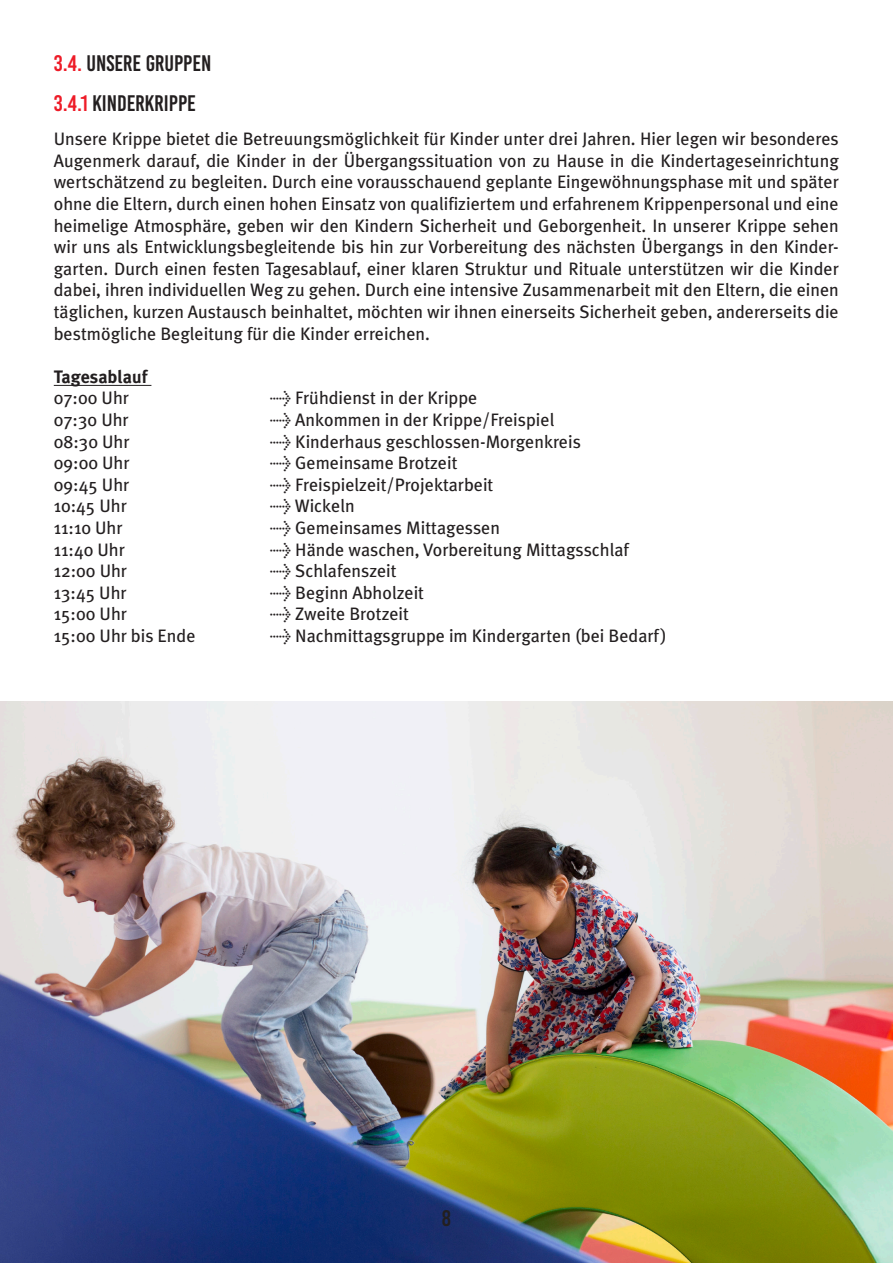
<style>
.page{position:relative;width:893px;height:1263px;background:#fff}
.page>*{position:absolute;margin:0;border:0;box-sizing:border-box;transform-origin:0 0}
.t1{font:22.5px/39.8px "Bebas Kai";color:#231f20}
.t2{font:18px/21.6px "Meta Plus";color:#231f20;text-align:justify}
.t3{font:700 18px "Meta Plus";color:#231f20}
.s1{color:#ee1c28}
</style>
<div class="page">
<img style="left:0;top:702px;width:893px;height:561px">
<hr style="left:54px;top:385px;width:97px;height:1px;background:#231f20">
<p class="t1" style="left:54px;top:44px;width:159px"><span class="s1">3.4.</span> UNSERE GRUPPEN<br><span class="s1">3.4.1</span> KINDERKRIPPE</p>
<p class="t2" style="left:54px;top:128px;width:786px">Unsere Krippe bietet die Betreuungsmöglichkeit für Kinder unter drei Jahren. Hier legen wir besonderes Augenmerk darauf, die Kinder in der Übergangssituation von zu Hause in die Kindertageseinrichtung wertschätzend zu begleiten. Durch eine vorausschauend geplante Eingewöhnungsphase mit und später ohne die Eltern, durch einen hohen Einsatz von qualifiziertem und erfahrenem Krippenpersonal und eine heimelige Atmosphäre, geben wir den Kindern Sicherheit und Geborgenheit. In unserer Krippe sehen wir uns als Entwicklungsbegleitende bis hin zur Vorbereitung des nächsten Übergangs in den Kinder&shy;garten. Durch einen festen Tagesablauf, einer klaren Struktur und Rituale unterstützen wir die Kinder dabei, ihren individuellen Weg zu gehen. Durch eine intensive Zusammenarbeit mit den Eltern, die einen täglichen, kurzen Austausch beinhaltet, möchten wir ihnen einerseits Sicherheit geben, andererseits die bestmögliche Begleitung für die Kinder erreichen.</p>
<p class="t3" style="left:54px;top:366px;width:95px">Tagesablauf</p>
<p class="t2" style="left:54px;top:387px;width:77px">07:00 Uhr</p>
<p class="t2" style="left:270px;top:387px;width:209px">&gt; Frühdienst in der Krippe</p>
<p class="t2" style="left:54px;top:409px;width:76px">07:30 Uhr</p>
<p class="t2" style="left:270px;top:409px;width:286px">&gt; Ankommen in der Krippe/Freispiel</p>
<p class="t2" style="left:54px;top:430px;width:77px">08:30 Uhr</p>
<p class="t2" style="left:270px;top:430px;width:313px">&gt; Kinderhaus geschlossen-Morgenkreis</p>
<p class="t2" style="left:54px;top:452px;width:77px">09:00 Uhr</p>
<p class="t2" style="left:270px;top:452px;width:189px">&gt; Gemeinsame Brotzeit</p>
<p class="t2" style="left:54px;top:474px;width:77px">09:45 Uhr</p>
<p class="t2" style="left:270px;top:474px;width:225px">&gt; Freispielzeit/Projektarbeit</p>
<p class="t2" style="left:54px;top:495px;width:75px">10:45 Uhr</p>
<p class="t2" style="left:270px;top:495px;width:86px">&gt; Wickeln</p>
<p class="t2" style="left:54px;top:517px;width:70px">11:10 Uhr</p>
<p class="t2" style="left:270px;top:517px;width:232px">&gt; Gemeinsames Mittagessen</p>
<p class="t2" style="left:54px;top:538px;width:73px">11:40 Uhr</p>
<p class="t2" style="left:270px;top:538px;width:361px">&gt; Hände waschen, Vorbereitung Mittagsschlaf</p>
<p class="t2" style="left:54px;top:560px;width:75px">12:00 Uhr</p>
<p class="t2" style="left:270px;top:560px;width:128px">&gt; Schlafenszeit</p>
<p class="t2" style="left:54px;top:582px;width:74px">13:45 Uhr</p>
<p class="t2" style="left:270px;top:582px;width:156px">&gt; Beginn Abholzeit</p>
<p class="t2" style="left:54px;top:603px;width:75px">15:00 Uhr</p>
<p class="t2" style="left:270px;top:603px;width:141px">&gt; Zweite Brotzeit</p>
<p class="t2" style="left:54px;top:625px;width:143px">15:00 Uhr bis Ende</p>
<p class="t2" style="left:270px;top:625px;width:399px">&gt; Nachmittagsgruppe im Kindergarten (bei Bedarf)</p>
<p class="t1" style="left:442px;top:1198px;width:11px">8</p>
</div>
